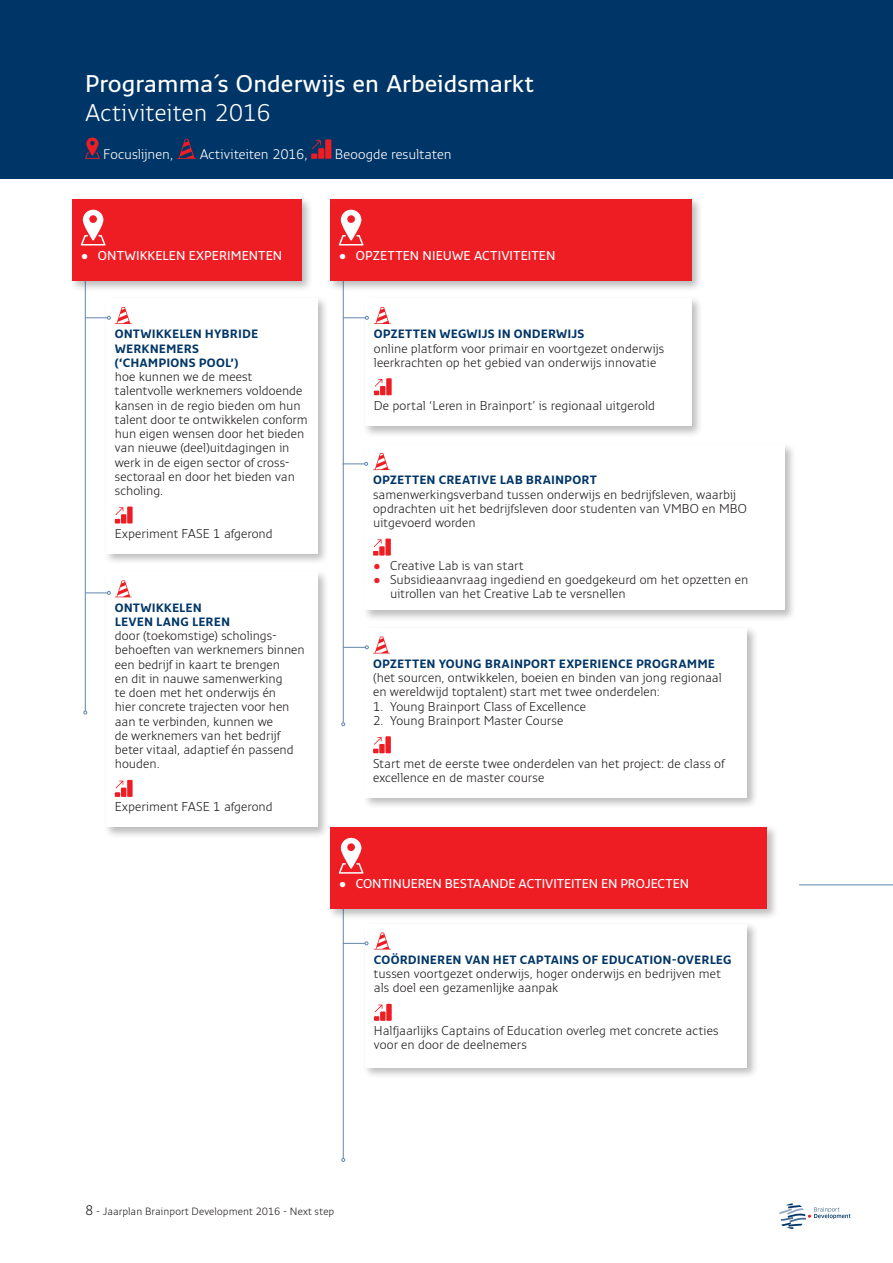
<style>
.page{position:relative;width:893px;height:1263px;background:#fff}
.page>*{position:absolute;margin:0;border:0;box-sizing:border-box;transform-origin:0 0}
.t1{font:600 24px "Monitor";letter-spacing:.01em;color:#fff}
.t2{font:300 24px "Monitor";letter-spacing:.01em;color:#fff}
.t3{font:300 13.8px "Monitor";color:#fff}
.t4{font:300 12.75px/14.2px "Monitor";color:#231f20}
.t5{font:600 12.75px "Monitor";color:#fff}
.t6{font:700 12px/14.2px "Monitor";letter-spacing:.01em;color:#003667}
.t7{font:300 10.5px "Monitor";letter-spacing:.005em;color:#231f20}
.s1{color:#ee1d23}
.s2{font-size:13.8px}
</style>
<div class="page">
<svg style="left:779px;top:1203px;width:71px;height:26px"></svg>
<div style="left:0;top:0;width:893px;height:179px;background:#003667"></div>
<hr style="left:85px;top:265px;width:1px;height:446px;background:#6386ae">
<svg style="left:85px;top:138px;width:15px;height:21px"></svg>
<svg style="left:177px;top:139px;width:19px;height:20px"></svg>
<div style="left:318px;top:148px;width:6px;height:11px;background:#ee1d23"></div>
<div style="left:325px;top:139px;width:6px;height:20px;background:#ee1d23"></div>
<svg style="left:311px;top:140px;width:10px;height:19px"></svg>
<hr style="left:343px;top:907px;width:1px;height:251px;background:#6386ae">
<svg style="left:341px;top:1158px;width:4px;height:4px"></svg>
<div style="left:363px;top:921px;width:395px;height:158px;background:#231f20;opacity:.3"></div>
<div style="left:365px;top:924px;width:382px;height:143px;background:#fff"></div>
<svg style="left:374px;top:932px;width:17px;height:17px"></svg>
<div style="left:380px;top:1011px;width:5px;height:10px;background:#ee1d23"></div>
<div style="left:386px;top:1004px;width:6px;height:17px;background:#ee1d23"></div>
<svg style="left:374px;top:1004px;width:8px;height:17px"></svg>
<div style="left:328px;top:824px;width:451px;height:97px;background:#231f20;opacity:.3"></div>
<div style="left:330px;top:827px;width:437px;height:82px;background:#ee1d23"></div>
<svg style="left:339px;top:838px;width:24px;height:36px"></svg>
<svg style="left:343px;top:941px;width:25px;height:4px"></svg>
<hr style="left:343px;top:247px;width:1px;height:476px;background:#6386ae">
<svg style="left:341px;top:722px;width:4px;height:4px"></svg>
<div style="left:363px;top:296px;width:341px;height:142px;background:#231f20;opacity:.3"></div>
<div style="left:365px;top:298px;width:327px;height:128px;background:#fff"></div>
<div style="left:380px;top:386px;width:5px;height:9px;background:#ee1d23"></div>
<div style="left:386px;top:378px;width:6px;height:17px;background:#ee1d23"></div>
<svg style="left:374px;top:379px;width:8px;height:16px"></svg>
<div style="left:328px;top:196px;width:375px;height:97px;background:#231f20;opacity:.3"></div>
<div style="left:330px;top:199px;width:362px;height:82px;background:#ee1d23"></div>
<svg style="left:339px;top:210px;width:24px;height:35px"></svg>
<svg style="left:343px;top:307px;width:48px;height:17px"></svg>
<div style="left:362px;top:442px;width:435px;height:180px;background:#231f20;opacity:.3"></div>
<div style="left:365px;top:445px;width:420px;height:165px;background:#fff"></div>
<div style="left:379px;top:546px;width:6px;height:10px;background:#ee1d23"></div>
<div style="left:385px;top:539px;width:6px;height:17px;background:#ee1d23"></div>
<svg style="left:373px;top:539px;width:9px;height:17px"></svg>
<svg style="left:342px;top:453px;width:48px;height:17px"></svg>
<div style="left:362px;top:625px;width:396px;height:184px;background:#231f20;opacity:.3"></div>
<div style="left:365px;top:628px;width:382px;height:169px;background:#fff"></div>
<div style="left:379px;top:744px;width:6px;height:9px;background:#ee1d23"></div>
<div style="left:385px;top:736px;width:6px;height:17px;background:#ee1d23"></div>
<svg style="left:373px;top:737px;width:9px;height:16px"></svg>
<svg style="left:343px;top:636px;width:47px;height:17px"></svg>
<div style="left:104px;top:296px;width:225px;height:269px;background:#231f20;opacity:.3"></div>
<div style="left:106px;top:298px;width:211px;height:255px;background:#fff"></div>
<div style="left:121px;top:514px;width:5px;height:9px;background:#ee1d23"></div>
<div style="left:127px;top:506px;width:6px;height:17px;background:#ee1d23"></div>
<svg style="left:115px;top:507px;width:8px;height:16px"></svg>
<div style="left:70px;top:196px;width:243px;height:97px;background:#231f20;opacity:.3"></div>
<div style="left:72px;top:199px;width:230px;height:82px;background:#ee1d23"></div>
<svg style="left:81px;top:210px;width:25px;height:35px"></svg>
<svg style="left:85px;top:307px;width:47px;height:17px"></svg>
<div style="left:104px;top:569px;width:225px;height:270px;background:#231f20;opacity:.3"></div>
<div style="left:106px;top:572px;width:211px;height:255px;background:#fff"></div>
<div style="left:121px;top:788px;width:5px;height:9px;background:#ee1d23"></div>
<div style="left:127px;top:780px;width:6px;height:17px;background:#ee1d23"></div>
<svg style="left:115px;top:781px;width:8px;height:16px"></svg>
<svg style="left:85px;top:580px;width:47px;height:17px"></svg>
<h1 class="t1" style="left:85px;top:69px;width:450px">Programma´s Onderwijs en Arbeidsmarkt</h1>
<h1 class="t2" style="left:85px;top:97px;width:187px">Activiteiten 2016</h1>
<p class="t3" style="left:103px;top:145px;width:71px">Focuslijnen,</p>
<p class="t3" style="left:200px;top:145px;width:109px">Activiteiten 2016,</p>
<p class="t3" style="left:335px;top:145px;width:118px">Beoogde resultaten</p>
<p class="t5" style="left:81px;top:247px;width:203px">• ONTWIKKELEN EXPERIMENTEN</p>
<p class="t6" style="left:115px;top:326px;width:145px">ONTWIKKELEN HYBRIDE<br>WERKNEMERS (‘CHAMPIONS POOL’)</p>
<p class="t4" style="left:115px;top:369px;width:195px">hoe kunnen we de meest talentvolle werknemers voldoende kansen in de regio bieden om hun talent door te ontwikkelen conform hun eigen wensen door het bieden van nieuwe (deel)uitdagingen in werk in de eigen sector of cross&shy;sectoraal en door het bieden van scholing.</p>
<p class="t4" style="left:115px;top:526px;width:160px">Experiment FASE 1 afgerond</p>
<p class="t6" style="left:115px;top:600px;width:117px">ONTWIKKELEN<br>LEVEN LANG LEREN</p>
<p class="t4" style="left:115px;top:628px;width:192px">door (toekomstige) scholings&shy;behoeften van werknemers binnen een bedrijf in kaart te brengen<br>en dit in nauwe samenwerking<br>te doen met het onderwijs én<br>hier concrete trajecten voor hen aan te verbinden, kunnen we<br>de werknemers van het bedrijf beter vitaal, adaptief én passend houden.</p>
<p class="t4" style="left:115px;top:799px;width:160px">Experiment FASE 1 afgerond</p>
<p class="t5" style="left:339px;top:247px;width:218px">• OPZETTEN NIEUWE ACTIVITEITEN</p>
<p class="t6" style="left:374px;top:326px;width:212px">OPZETTEN WEGWIJS IN ONDERWIJS</p>
<p class="t4" style="left:374px;top:340px;width:292px">online platform voor primair en voortgezet onderwijs leerkrachten op het gebied van onderwijs innovatie</p>
<p class="t4" style="left:374px;top:397px;width:283px">De portal ‘Leren in Brainport’ is regionaal uitgerold</p>
<p class="t6" style="left:373px;top:472px;width:225px">OPZETTEN CREATIVE LAB BRAINPORT</p>
<p class="t4" style="left:373px;top:486px;width:375px">samenwerkingsverband tussen onderwijs en bedrijfsleven, waarbij opdrachten uit het bedrijfsleven door studenten van VMBO en MBO uitgevoerd worden</p>
<p class="t4" style="left:373px;top:558px;width:152px"><span class="s1">•</span> Creative Lab is van start</p>
<p class="t4" style="left:390px;top:572px;width:360px;text-indent:-17px"><span class="s1">•</span> Subsidieaanvraag ingediend en goedgekeurd om het opzetten en uitrollen van het Creative Lab te versnellen</p>
<p class="t6" style="left:373px;top:656px;width:343px">OPZETTEN YOUNG BRAINPORT EXPERIENCE PROGRAMME</p>
<p class="t4" style="left:373px;top:670px;width:350px">(het sourcen, ontwikkelen, boeien en binden van jong regionaal en wereldwijd toptalent) start met twee onderdelen:</p>
<p class="t4" style="left:373px;top:698px;width:215px">1. Young Brainport Class of Excellence</p>
<p class="t4" style="left:373px;top:713px;width:192px">2. Young Brainport Master Course</p>
<p class="t4" style="left:373px;top:755px;width:353px">Start met de eerste twee onderdelen van het project: de class of excellence en de master course</p>
<p class="t5" style="left:339px;top:875px;width:352px">• CONTINUEREN BESTAANDE ACTIVITEITEN EN PROJECTEN</p>
<p class="t6" style="left:374px;top:952px;width:359px">COÖRDINEREN VAN HET CAPTAINS OF EDUCATION-OVERLEG</p>
<p class="t4" style="left:374px;top:966px;width:348px">tussen voortgezet onderwijs, hoger onderwijs en bedrijven met als doel een gezamenlijke aanpak</p>
<p class="t4" style="left:374px;top:1023px;width:346px">Halfjaarlijks Captains of Education overleg met concrete acties voor en door de deelnemers</p>
<p class="t7" style="left:85px;top:1204px;width:251px"><span class="s2">8</span> - Jaarplan Brainport Development 2016 - Next step</p>
</div>
